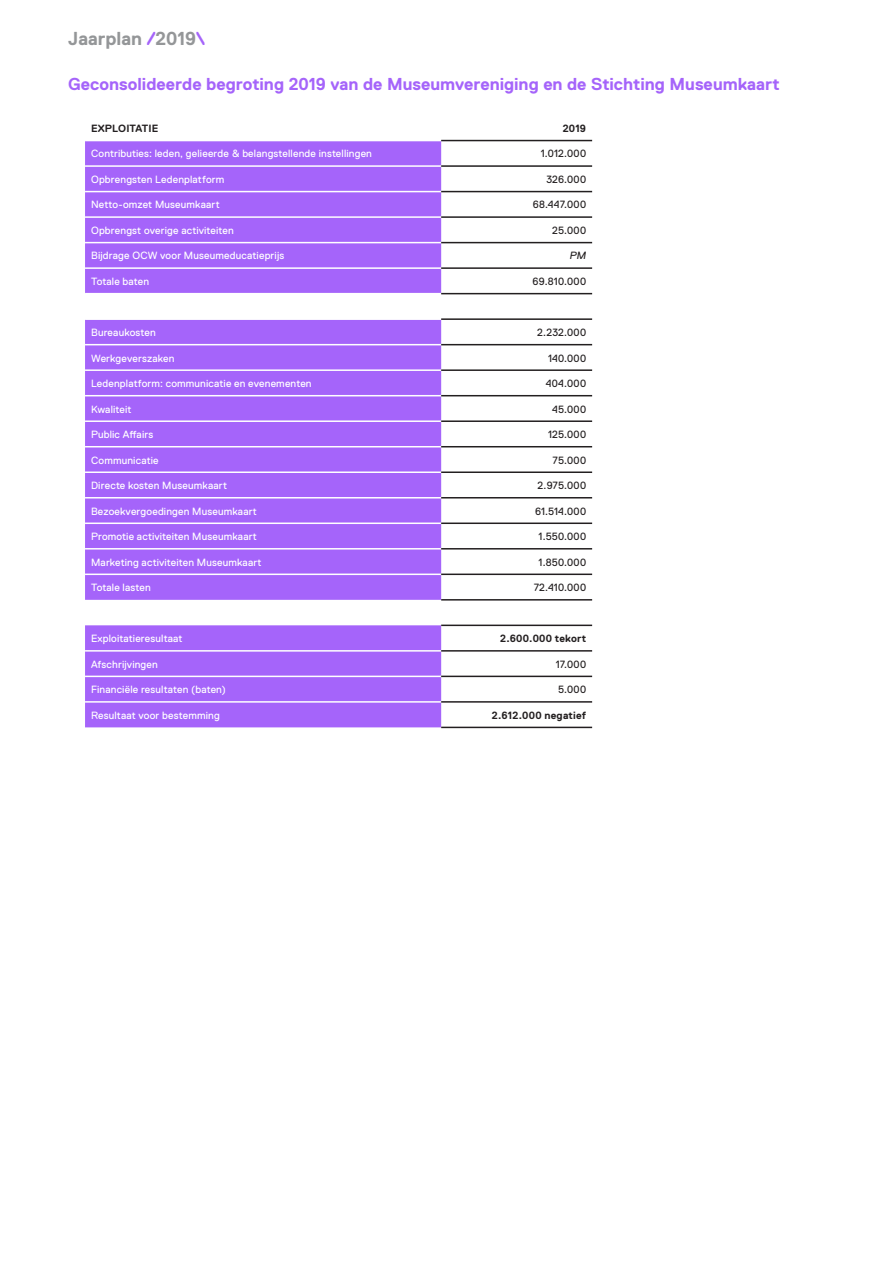
<style>
.page{position:relative;width:893px;height:1263px;background:#fff}
.page>*{position:absolute;margin:0;border:0;box-sizing:border-box;transform-origin:0 0}
.t1{font:700 18.75px "Replica Std";color:#949698}
.Small_title_in_bread{font:700 17.25px "Replica Std";color:#a564fa}
.broodtekst_table{font:10.5px "Replica Std";letter-spacing:.015em;color:#fff}
.broodtekst_table-2{font:10.5px "Replica Std";letter-spacing:.03em;color:#231f20}
.broodtekst_table-3{font:700 10.5px "Replica Std";letter-spacing:.015em;color:#231f20}
.broodtekst_table-4{font:italic 10.5px "Replica Std";color:#231f20}
.s1{color:#a564fa}
</style>
<div class="page">
<svg style="left:85px;top:141px;width:356px;height:586px;background:#ad73fa"></svg>
<hr style="left:85px;top:165px;width:356px;height:2px;background:#fff">
<hr style="left:85px;top:191px;width:356px;height:1px;background:#fff">
<hr style="left:85px;top:216px;width:356px;height:2px;background:#fff">
<hr style="left:85px;top:242px;width:356px;height:1px;background:#fff">
<hr style="left:85px;top:267px;width:356px;height:2px;background:#fff">
<hr style="left:85px;top:293px;width:356px;height:1px;background:#fff">
<hr style="left:85px;top:318px;width:356px;height:2px;background:#fff">
<hr style="left:85px;top:344px;width:356px;height:1px;background:#fff">
<hr style="left:85px;top:369px;width:356px;height:2px;background:#fff">
<hr style="left:85px;top:395px;width:356px;height:1px;background:#fff">
<hr style="left:85px;top:420px;width:356px;height:2px;background:#fff">
<hr style="left:85px;top:446px;width:356px;height:1px;background:#fff">
<hr style="left:85px;top:471px;width:356px;height:2px;background:#fff">
<hr style="left:85px;top:497px;width:356px;height:1px;background:#fff">
<hr style="left:85px;top:522px;width:356px;height:2px;background:#fff">
<hr style="left:85px;top:548px;width:356px;height:1px;background:#fff">
<hr style="left:85px;top:573px;width:356px;height:2px;background:#fff">
<hr style="left:85px;top:650px;width:356px;height:2px;background:#fff">
<hr style="left:85px;top:676px;width:356px;height:1px;background:#fff">
<hr style="left:85px;top:701px;width:356px;height:2px;background:#fff">
<hr style="left:441px;top:140px;width:151px;height:1px;background:#231f20">
<hr style="left:441px;top:165px;width:151px;height:2px;background:#231f20">
<hr style="left:441px;top:191px;width:151px;height:1px;background:#231f20">
<hr style="left:441px;top:216px;width:151px;height:2px;background:#231f20">
<hr style="left:441px;top:242px;width:151px;height:1px;background:#231f20">
<hr style="left:441px;top:267px;width:151px;height:2px;background:#231f20">
<hr style="left:441px;top:293px;width:151px;height:1px;background:#231f20">
<hr style="left:441px;top:318px;width:151px;height:2px;background:#231f20">
<hr style="left:441px;top:344px;width:151px;height:1px;background:#231f20">
<hr style="left:441px;top:369px;width:151px;height:2px;background:#231f20">
<hr style="left:441px;top:395px;width:151px;height:1px;background:#231f20">
<hr style="left:441px;top:420px;width:151px;height:2px;background:#231f20">
<hr style="left:441px;top:446px;width:151px;height:1px;background:#231f20">
<hr style="left:441px;top:471px;width:151px;height:2px;background:#231f20">
<hr style="left:441px;top:497px;width:151px;height:1px;background:#231f20">
<hr style="left:441px;top:522px;width:151px;height:2px;background:#231f20">
<hr style="left:441px;top:548px;width:151px;height:1px;background:#231f20">
<hr style="left:441px;top:573px;width:151px;height:2px;background:#231f20">
<hr style="left:441px;top:676px;width:151px;height:1px;background:#231f20">
<hr style="left:441px;top:701px;width:151px;height:2px;background:#231f20">
<hr style="left:441px;top:599px;width:151px;height:2px;background:#231f20">
<hr style="left:441px;top:727px;width:151px;height:1px;background:#231f20">
<hr style="left:441px;top:625px;width:151px;height:1px;background:#231f20">
<hr style="left:441px;top:650px;width:151px;height:2px;background:#231f20">
<h1 class="t1" style="left:68px;top:28px;width:139px">Jaarplan <span class="s1">/</span>2019<span class="s1">\</span></h1>
<p class="Small_title_in_bread" style="left:68px;top:74px;width:713px">Geconsolideerde begroting 2019 van de Museumvereniging en de Stichting Museumkaart</p>
<p class="broodtekst_table-3" style="left:91px;top:122px;width:69px">EXPLOITATIE</p>
<p class="broodtekst_table-3" style="left:563px;top:122px;width:25px">2019</p>
<p class="broodtekst_table" style="left:91px;top:148px;width:282px">Contributies: leden, gelieerde &amp; belangstellende instellingen</p>
<p class="broodtekst_table-2" style="left:541px;top:148px;width:47px">1.012.000</p>
<p class="broodtekst_table" style="left:91px;top:173px;width:135px">Opbrengsten Ledenplatform</p>
<p class="broodtekst_table-2" style="left:546px;top:173px;width:41px">326.000</p>
<p class="broodtekst_table" style="left:91px;top:199px;width:130px">Netto-omzet Museumkaart</p>
<p class="broodtekst_table-2" style="left:533px;top:199px;width:55px">68.447.000</p>
<p class="broodtekst_table" style="left:91px;top:224px;width:144px">Opbrengst overige activiteiten</p>
<p class="broodtekst_table-2" style="left:552px;top:224px;width:35px">25.000</p>
<p class="broodtekst_table" style="left:91px;top:250px;width:195px">Bijdrage OCW voor Museumeducatieprijs</p>
<p class="broodtekst_table-4" style="left:570px;top:250px;width:18px">PM</p>
<p class="broodtekst_table" style="left:91px;top:275px;width:60px">Totale baten</p>
<p class="broodtekst_table-2" style="left:533px;top:275px;width:55px">69.810.000</p>
<p class="broodtekst_table" style="left:91px;top:327px;width:66px">Bureaukosten</p>
<p class="broodtekst_table-2" style="left:537px;top:327px;width:50px">2.232.000</p>
<p class="broodtekst_table" style="left:91px;top:352px;width:85px">Werkgeverszaken</p>
<p class="broodtekst_table-2" style="left:548px;top:352px;width:40px">140.000</p>
<p class="broodtekst_table" style="left:91px;top:378px;width:222px">Ledenplatform: communicatie en evenementen</p>
<p class="broodtekst_table-2" style="left:546px;top:378px;width:42px">404.000</p>
<p class="broodtekst_table" style="left:91px;top:403px;width:42px">Kwaliteit</p>
<p class="broodtekst_table-2" style="left:552px;top:403px;width:36px">45.000</p>
<p class="broodtekst_table" style="left:91px;top:429px;width:64px">Public Affairs</p>
<p class="broodtekst_table-2" style="left:548px;top:429px;width:40px">125.000</p>
<p class="broodtekst_table" style="left:91px;top:454px;width:69px">Communicatie</p>
<p class="broodtekst_table-2" style="left:553px;top:454px;width:35px">75.000</p>
<p class="broodtekst_table" style="left:91px;top:480px;width:137px">Directe kosten Museumkaart</p>
<p class="broodtekst_table-2" style="left:538px;top:480px;width:50px">2.975.000</p>
<p class="broodtekst_table" style="left:91px;top:505px;width:167px">Bezoekvergoedingen Museumkaart</p>
<p class="broodtekst_table-2" style="left:535px;top:505px;width:53px">61.514.000</p>
<p class="broodtekst_table" style="left:91px;top:531px;width:167px">Promotie activiteiten Museumkaart</p>
<p class="broodtekst_table-2" style="left:538px;top:531px;width:49px">1.550.000</p>
<p class="broodtekst_table" style="left:91px;top:556px;width:172px">Marketing activiteiten Museumkaart</p>
<p class="broodtekst_table-2" style="left:539px;top:556px;width:49px">1.850.000</p>
<p class="broodtekst_table" style="left:91px;top:582px;width:61px">Totale lasten</p>
<p class="broodtekst_table-2" style="left:534px;top:582px;width:54px">72.410.000</p>
<p class="broodtekst_table" style="left:91px;top:633px;width:93px">Exploitatieresultaat</p>
<p class="broodtekst_table-3" style="left:500px;top:633px;width:88px">2.600.000 tekort</p>
<p class="broodtekst_table" style="left:91px;top:658px;width:68px">Afschrijvingen</p>
<p class="broodtekst_table-2" style="left:556px;top:658px;width:32px">17.000</p>
<p class="broodtekst_table" style="left:91px;top:684px;width:136px">Financiële resultaten (baten)</p>
<p class="broodtekst_table-2" style="left:558px;top:684px;width:30px">5.000</p>
<p class="broodtekst_table" style="left:91px;top:709px;width:130px">Resultaat voor bestemming</p>
<p class="broodtekst_table-3" style="left:492px;top:709px;width:96px">2.612.000 negatief</p>
</div>
